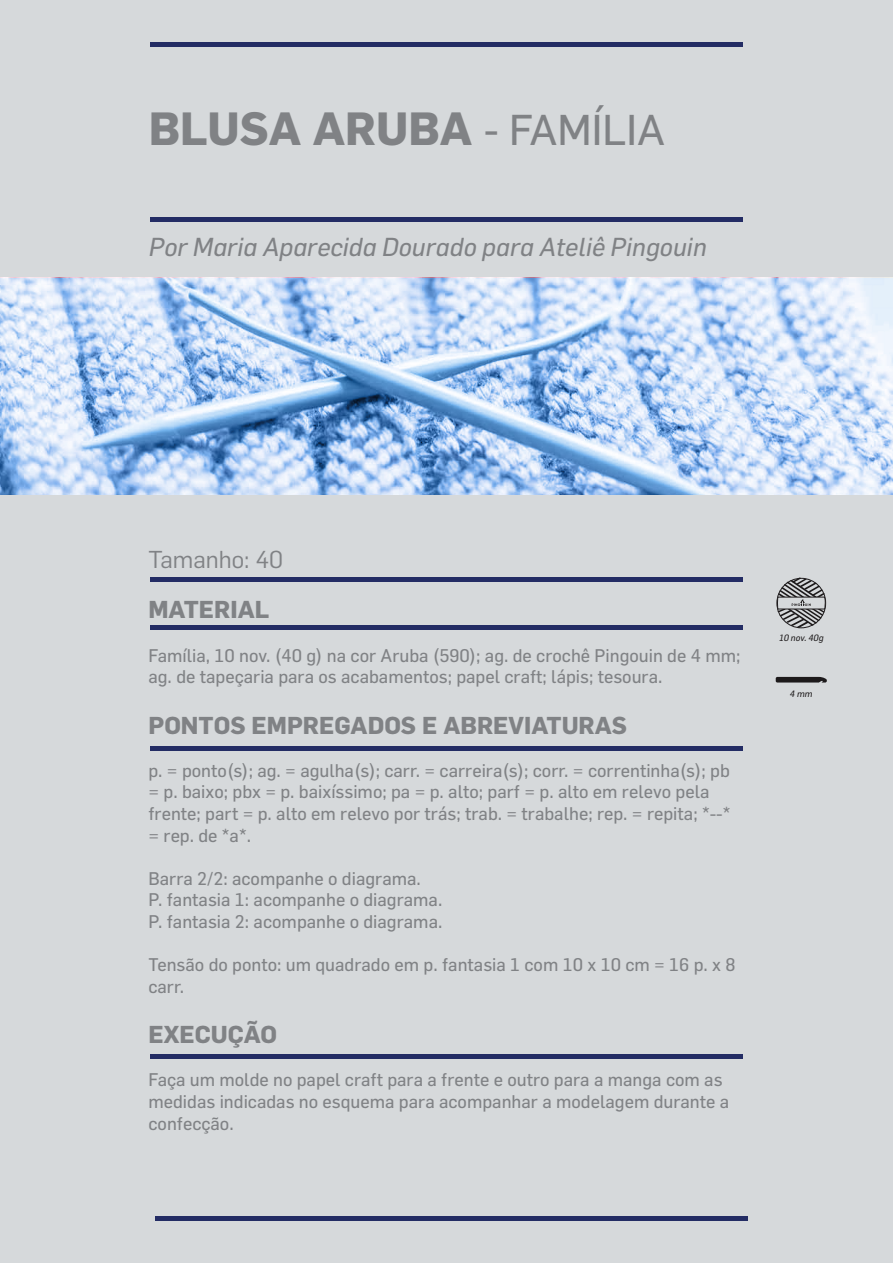
<style>
.page{position:relative;width:893px;height:1263px;background:#d6d9db}
.page>*{position:absolute;margin:0;border:0;box-sizing:border-box;transform-origin:0 0}
.t1{font:700 45.6px "Flama";color:#808285}
.t2{font:italic 25.5px "Flama";color:#808285}
.t3{font:700 24px "Flama";color:#808285}
.t4{font:24px "Flama";color:#808285}
.t5{font:18px/21.6px "Flama";color:#808285}
.t6{font:italic 9px "Flama";color:#231f20}
.s1{font-family:"Flama Basic";font-weight:400;font-size:42.3px}
</style>
<div class="page">
<hr style="left:150px;top:578px;width:592px;height:4px;background:#232c64">
<hr style="left:150px;top:43px;width:592px;height:4px;background:#232c64">
<div style="left:150px;top:217px;width:592px;height:5px;background:#232c64"></div>
<div style="left:150px;top:625px;width:592px;height:5px;background:#232c64"></div>
<hr style="left:150px;top:746px;width:592px;height:4px;background:#232c64">
<div style="left:150px;top:1054px;width:592px;height:5px;background:#232c64"></div>
<hr style="left:155px;top:1216px;width:592px;height:4px;background:#232c64">
<svg style="left:0;top:278px;width:893px;height:217px;background:#b8d0ef"></svg>
<svg style="left:777px;top:578px;width:49px;height:50px"></svg>
<svg style="left:776px;top:677px;width:51px;height:5px"></svg>
<h1 class="t1" style="left:149px;top:101px;width:518px">BLUSA ARUBA <span class="s1">- FAMÍLIA</span></h1>
<h2 class="t2" style="left:149px;top:231px;width:560px">Por Maria Aparecida Dourado para Ateliê Pingouin</h2>
<h3 class="t4" style="left:148px;top:543px;width:136px">Tamanho: 40</h3>
<h3 class="t3" style="left:148px;top:595px;width:122px">MATERIAL</h3>
<p class="t5" style="left:148px;top:644px;width:594px">Família, 10 nov. (40 g) na cor Aruba (590); ag. de crochê Pingouin de 4 mm; ag. de tapeçaria para os acabamentos; papel craft; lápis; tesoura.</p>
<h3 class="t3" style="left:148px;top:710px;width:480px">PONTOS EMPREGADOS E ABREVIATURAS</h3>
<p class="t5" style="left:148px;top:759px;width:583px">p. = ponto(s); ag. = agulha(s); carr. = carreira(s); corr. = correntinha(s); pb = p. baixo; pbx = p. baixíssimo; pa = p. alto; parf = p. alto em relevo pela frente; part = p. alto em relevo por trás; trab. = trabalhe; rep. = repita; *--* = rep. de *a*.</p>
<p class="t5" style="left:148px;top:867px;width:295px">Barra 2/2: acompanhe o diagrama.<br>P. fantasia 1: acompanhe o diagrama.<br>P. fantasia 2: acompanhe o diagrama.</p>
<p class="t5" style="left:148px;top:953px;width:589px">Tensão do ponto: um quadrado em p. fantasia 1 com 10 x 10 cm = 16 p. x 8 carr.</p>
<h3 class="t3" style="left:148px;top:1020px;width:130px">EXECUÇÃO</h3>
<p class="t5" style="left:148px;top:1069px;width:582px">Faça um molde no papel craft para a frente e outro para a manga com as medidas indicadas no esquema para acompanhar a modelagem durante a confecção.</p>
<p class="t6" style="left:779px;top:632px;width:46px">10 nov. 40g</p>
<p class="t6" style="left:790px;top:688px;width:24px">4 mm</p>
</div>
